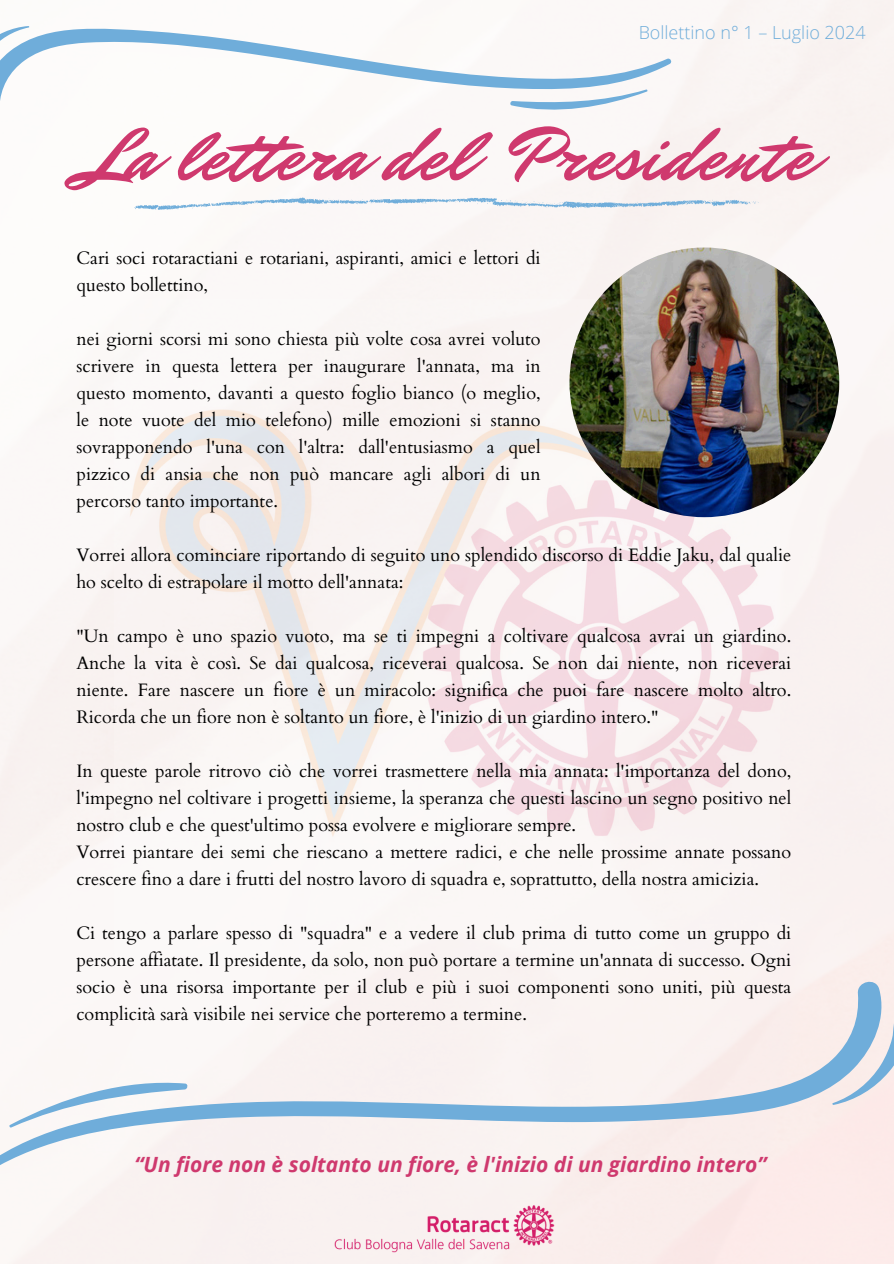
<style>
.page{position:relative;width:894px;height:1264px;background:#fff}
.page>*{position:absolute;margin:0;border:0;box-sizing:border-box;transform-origin:0 0}
.t1{font:76.5px "Mr Dafoe";color:#cf396e}
.t2{font:italic 700 21px "Open Sans";color:#cf396e}
.t3{font:18px/27px "Cardo";color:#000;text-align:justify}
.t4{font:300 18px "Open Sans";color:#6fadda}
</style>
<div class="page">
<div style="left:0;top:0;width:893px;height:1263px;background:#faf5f3"></div>
<img style="left:114px;top:299px;width:665px;height:665px">
<svg style="left:0;top:15px;width:673px;height:145px"></svg>
<svg style="left:508px;top:81px;width:140px;height:39px"></svg>
<svg style="left:0;top:22px;width:30px;height:73px"></svg>
<svg style="left:134px;top:197px;width:625px;height:14px"></svg>
<svg style="left:0;top:976px;width:893px;height:198px;fill:#faf2f0"></svg>
<svg style="left:6px;top:1074px;width:185px;height:54px"></svg>
<svg style="left:825px;top:1007px;width:68px;height:98px;background:#c5d3e3"></svg>
<img style="left:328px;top:1200px;width:237px;height:56px">
<img style="left:569px;top:247px;width:270px;height:270px;border-radius:50%">
<p class="t4" style="left:638px;top:20px;width:228px">Bollettino n° 1 – Luglio 2024</p>
<p class="t1" style="left:81px;top:104px;width:733px">La let era del Presidente</p>
<p class="t3" style="left:76px;top:245px;width:465px">Cari soci rotaractiani e rotariani, aspiranti, amici e lettori di questo bollettino,</p>
<p class="t3" style="left:76px;top:326px;width:465px">nei giorni scorsi mi sono chiesta più volte cosa avrei voluto scrivere in questa lettera per inaugurare l'annata, ma in questo momento, davanti a questo foglio bianco (o meglio, le note vuote del mio telefono) mille emozioni si stanno sovrapponendo l'una con l'altra: dall'entusiasmo a quel pizzico di ansia che non può mancare agli albori di un percorso tanto importante.</p>
<h1 class="t3" style="left:76px;top:541px;width:716px">Vorrei allora cominciare riportando di seguito uno splendido discorso di Eddie Jaku, dal qualie ho scelto di estrapolare il motto dell'annata:</h1>
<p class="t3" style="left:76px;top:622px;width:716px">"Un campo è uno spazio vuoto, ma se ti impegni a coltivare qualcosa avrai un giardino.<br>Anche la vita è così. Se dai qualcosa, riceverai qualcosa. Se non dai niente, non riceverai niente. Fare nascere un fiore è un miracolo: significa che puoi fare nascere molto altro.<br>Ricorda che un fiore non è soltanto un fiore, è l'inizio di un giardino intero."</p>
<p class="t3" style="left:76px;top:757px;width:716px">In queste parole ritrovo ciò che vorrei trasmettere nella mia annata: l'importanza del dono, l'impegno nel coltivare i progetti insieme, la speranza che questi lascino un segno positivo nel nostro club e che quest'ultimo possa evolvere e migliorare sempre.</p>
<p class="t3" style="left:76px;top:838px;width:716px">Vorrei piantare dei semi che riescano a mettere radici, e che nelle prossime annate possano crescere fino a dare i frutti del nostro lavoro di squadra e, soprattutto, della nostra amicizia.</p>
<p class="t3" style="left:76px;top:919px;width:716px">Ci tengo a parlare spesso di "squadra" e a vedere il club prima di tutto come un gruppo di persone affiatate. Il presidente, da solo, non può portare a termine un'annata di successo. Ogni socio è una risorsa importante per il club e più i suoi componenti sono uniti, più questa complicità sarà visibile nei service che porteremo a termine.</p>
<p class="t2" style="left:134px;top:1149px;width:633px">“Un fiore non è soltanto un fiore, è l'inizio di un giardino intero”</p>
</div>
